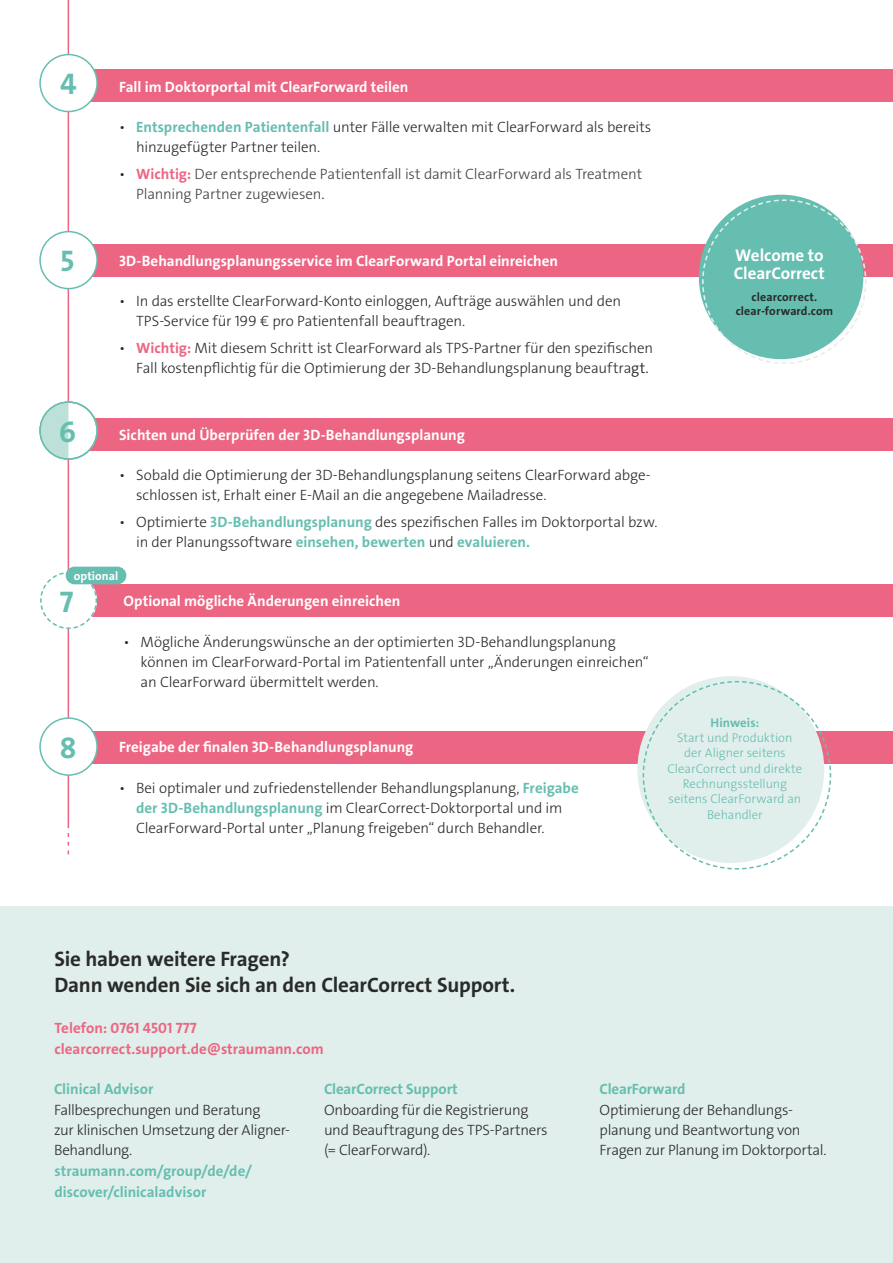
<style>
.page{position:relative;width:893px;height:1263px;background:#fff}
.page>*{position:absolute;margin:0;border:0;box-sizing:border-box;transform-origin:0 0}
.t1{font:30px "The Sans LP7 Bld";color:#66beb0}
.t2{font:21px/25.2px "The Sans LP7 Bld";letter-spacing:-.01em;color:#2a2a2a}
.t3{font:17.1px/18.8px "The Sans LP7 Bld";letter-spacing:-.005em;color:#fff}
.t4{font:15px/20.2px "The Sans LP3 Lig";letter-spacing:-.01em;color:#2a2a2a}
.t5{font:15px "The Sans LP7 Bld";color:#fff}
.t6{font:15px/20.2px "The Sans LP7 Bld";letter-spacing:-.005em;color:#66beb0}
.t7{font:15px/20.2px "The Sans LP3 Lig";letter-spacing:-.01em;color:#3f4243}
.t8{font:15px/20.2px "The Sans LP7 Bld";color:#ec6683}
.t9{font:12.75px/15.3px "The Sans LP3 Lig";letter-spacing:-.005em;color:#66beb0;text-align:center}
.t10{font:12.75px "The Sans LP7 Bld";letter-spacing:.005em;color:#66beb0}
.t11{font:12px/13.5px "The Sans LP7 Bld";letter-spacing:.01em;color:#2a2a2a;text-align:center}
.t12{font:12px "The Sans LP7 Bld";letter-spacing:.01em;color:#fff}
.s1{font-family:"The Sans LP7 Bld";color:#66beb0}
.s2{color:#2a2a2a}
.s3{font-family:"The Sans LP7 Bld";color:#ec6683}
.s4{font-family:"The Sans LP4 Se Lig"}
.s5{font-family:"The Sans LP3 Lig";color:#2a2a2a}
</style>
<div class="page">
<div style="left:0;top:906px;width:893px;height:357px;background:#e0efec"></div>
<div style="left:78px;top:69px;width:815px;height:32px;background:#ec6683"></div>
<div style="left:78px;top:244px;width:815px;height:32px;background:#ec6683"></div>
<div style="left:78px;top:418px;width:815px;height:32px;background:#ec6683"></div>
<div style="left:78px;top:584px;width:815px;height:33px;background:#ec6683"></div>
<div style="left:78px;top:731px;width:815px;height:32px;background:#ec6683"></div>
<hr style="left:68px;top:0;width:1px;height:828px;background:#ec6683">
<svg style="left:68px;top:833px;width:1px;height:21px"></svg>
<svg style="left:701px;top:199px;width:166px;height:165px"></svg>
<div style="left:40px;top:232px;width:57px;height:57px;background:#fff;border-radius:50%"></div>
<div style="left:39px;top:231px;width:59px;height:58px;border:2px solid #66beb0;border-radius:50%"></div>
<div style="left:40px;top:402px;width:57px;height:57px;background:#fff;border-radius:50%"></div>
<svg style="left:40px;top:571px;width:58px;height:59px"></svg>
<div style="left:40px;top:718px;width:57px;height:57px;background:#fff;border-radius:50%"></div>
<div style="left:39px;top:717px;width:59px;height:59px;border:2px solid #66beb0;border-radius:50%"></div>
<div style="left:40px;top:55px;width:57px;height:57px;background:#fff;border-radius:50%"></div>
<div style="left:39px;top:54px;width:59px;height:58px;border:2px solid #66beb0;border-radius:50%"></div>
<svg style="left:41px;top:403px;width:28px;height:56px;background:#c3e3dc"></svg>
<svg style="left:642px;top:680px;width:190px;height:190px"></svg>
<div style="left:39px;top:401px;width:59px;height:59px;border:2px solid #66beb0;border-radius:50%"></div>
<div style="left:66px;top:567px;width:60px;height:17px;background:#66beb0;border-radius:9px"></div>
<h1 class="t1" style="left:60px;top:65px;width:18px">4</h1>
<p class="t5" style="left:119px;top:77px;width:291px">Fall im Doktorportal mit ClearForward teilen</p>
<p class="t4" style="left:136px;top:117px;width:517px;text-indent:-17px">• <span class="s1">Entsprechenden Patientenfall</span> unter Fälle verwalten mit ClearForward als bereits hinzugefügter Partner teilen.</p>
<p class="t7" style="left:136px;top:164px;width:508px;text-indent:-17px"><span class="s2">•</span> <span class="s3">Wichtig:</span> Der entsprechende Patientenfall ist damit ClearForward als Treatment<br>Planning Partner zugewiesen<span class="s4">.</span></p>
<h1 class="t1" style="left:61px;top:242px;width:15px">5</h1>
<p class="t5" style="left:119px;top:251px;width:440px">3D-Behandlungsplanungsservice im ClearForward Portal einreichen</p>
<p class="t4" style="left:136px;top:291px;width:486px;text-indent:-17px">• In das erstellte ClearForward-Konto einloggen, Aufträge auswählen und den<br>TPS-Service für 199 € pro Patientenfall beauftragen.</p>
<p class="t4" style="left:119px;top:338px;width:535px;text-align:right">• <span class="s3">Wichtig:</span> Mit diesem Schritt ist ClearForward als TPS-Partner für den spezifischen<br>Fall kostenpflichtig für die Optimierung der 3D-Behandlungsplanung beauftra<span class="s4">gt.</span></p>
<p class="t3" style="left:734px;top:245px;width:92px">Welcome to<br>ClearCorrect</p>
<p class="t11" style="left:736px;top:291px;width:99px">clearcorrect. clear-forward.com</p>
<h1 class="t1" style="left:59px;top:412px;width:19px">6</h1>
<p class="t5" style="left:119px;top:425px;width:347px">Sichten und Überprüfen der 3D-Behandlungsplanung</p>
<p class="t4" style="left:136px;top:465px;width:516px;text-indent:-17px">• Sobald die Optimierung der 3D-Behandlungsplanung seitens ClearForward abge&shy;schlossen ist, Erhalt einer E-Mail an die angegebene Mailadresse.</p>
<p class="t4" style="left:119px;top:512px;width:540px">• Optimierte <span class="s1">3D-Behandlungsplanung</span> des spezifischen Falles im Doktorportal bzw.</p>
<p class="t6" style="left:136px;top:532px;width:395px"><span class="s5">in der Planungssoftware</span> einsehen, bewerten <span class="s5">und</span> evaluieren.</p>
<p class="t12" style="left:74px;top:568px;width:46px">optional</p>
<h1 class="t1" style="left:60px;top:582px;width:15px">7</h1>
<p class="t5" style="left:124px;top:591px;width:278px">Optional mögliche Änderungen einreichen</p>
<p class="t4" style="left:141px;top:631px;width:509px;text-indent:-17px">• Mögliche Änderungswünsche an der optimierten 3D-Behandlungsplanung können im ClearForward-Portal im Patientenfall unter „Änderungen einreichen“ an ClearForward übermittelt werden.</p>
<h1 class="t1" style="left:60px;top:728px;width:18px">8</h1>
<p class="t5" style="left:119px;top:737px;width:296px">Freigabe der finalen 3D-Behandlungsplanung</p>
<p class="t4" style="left:136px;top:778px;width:444px;text-indent:-17px">• Bei optimaler und zufriedenstellender Behandlungsplanung, <span class="s1">Freigabe der 3D-Behandlungsplanung</span> im ClearCorrect-Doktorportal und im<br>ClearForward-Portal unter „Planung freigeben“ durch Behandler.</p>
<p class="t10" style="left:711px;top:714px;width:50px">Hinweis:</p>
<p class="t9" style="left:667px;top:730px;width:136px">Start und Produktion der Aligner seitens<br>ClearCorrect und direkte<br>Rechnungsstellung seitens ClearForward an<br>Behandler</p>
<h2 class="t2" style="left:55px;top:947px;width:462px">Sie haben weitere Fragen?<br>Dann wenden Sie sich an den ClearCorrect Support.</h2>
<p class="t8" style="left:55px;top:1018px;width:271px">Telefon: 0761 4501 777 clearcorrect.support.de@straumann.com</p>
<p class="t6" style="left:54px;top:1079px;width:101px">Clinical Advisor</p>
<p class="t4" style="left:54px;top:1099px;width:235px">Fallbesprechungen und Beratung<br>zur klinischen Umsetzung der Aligner--<br>Behandlung.</p>
<p class="t6" style="left:55px;top:1161px;width:199px">straumann.com/group/de/de/ discover/clinicaladvisor</p>
<p class="t6" style="left:324px;top:1079px;width:135px">ClearCorrect Support</p>
<p class="t4" style="left:324px;top:1099px;width:225px">Onboarding für die Registrierung und Beauftragung des TPS-Partners (= ClearForward).</p>
<p class="t6" style="left:600px;top:1079px;width:87px">ClearForward</p>
<p class="t4" style="left:600px;top:1099px;width:229px">Optimierung der Behandlungs&shy;planung und Beantwortung von<br>Fragen zur Planung im Doktorportal.</p>
</div>
